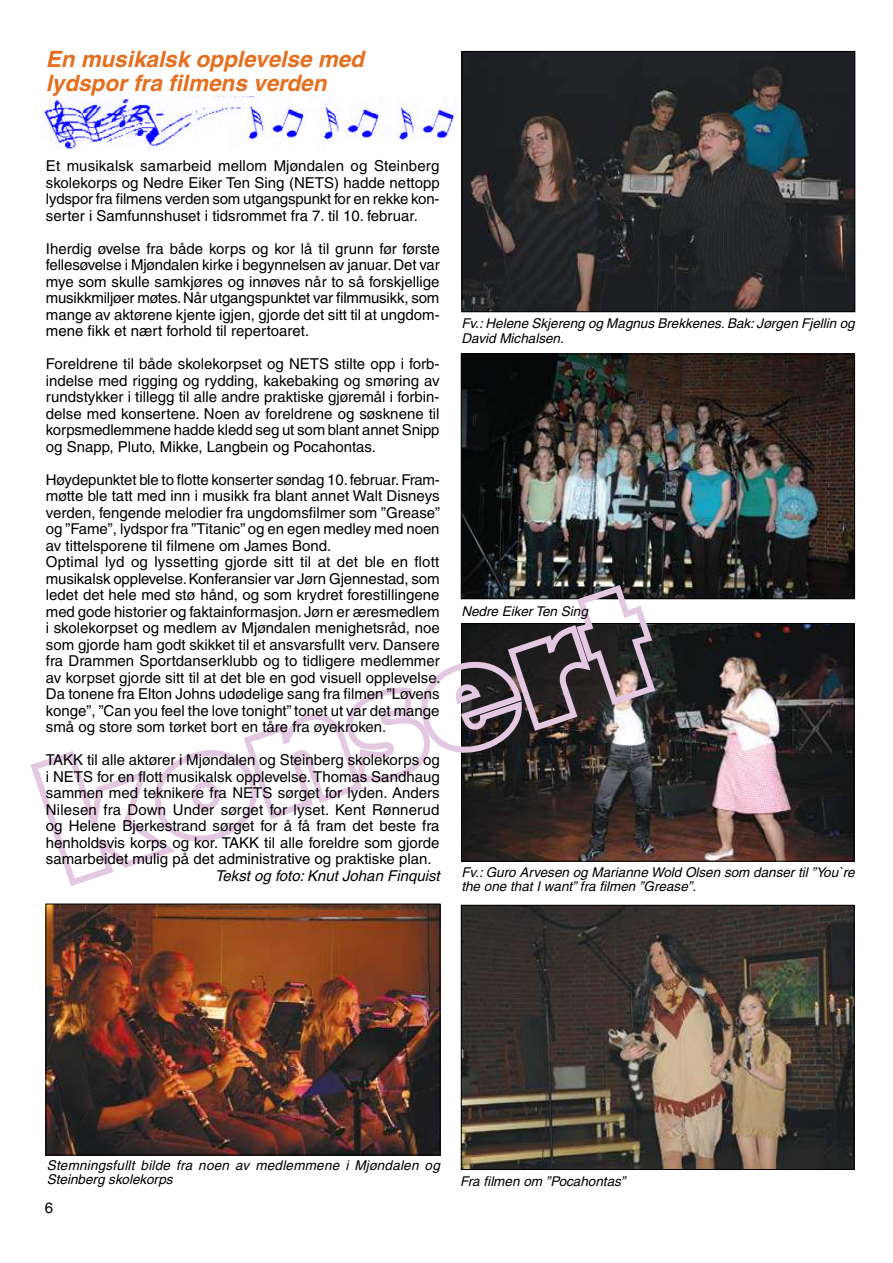
<style>
.page{position:relative;width:893px;height:1263px;background:#fff}
.page>*{position:absolute;margin:0;border:0;box-sizing:border-box;transform-origin:0 0}
.t1{font:italic 700 22.5px/24px "Helvetica LT";color:#e66e1f}
.t2{font:15px/16.5px "Helvetica LT";color:#000;text-align:justify}
.t3{font:italic 15px "Helvetica LT";color:#000}
.t4{font:italic 13.5px/14.2px "Helvetica LT";color:#000}
</style>
<div class="page">
<img style="left:464px;top:53px;width:389px;height:257px">
<div style="left:462px;top:51px;width:393px;height:261px;border:1px solid #000"></div>
<img style="left:463px;top:356px;width:390px;height:241px">
<div style="left:461px;top:354px;width:394px;height:245px;border:1px solid #000"></div>
<img style="left:659px;top:625px;width:193px;height:234px">
<img style="left:463px;top:907px;width:389px;height:261px">
<div style="left:461px;top:905px;width:393px;height:265px;border:1px solid #000"></div>
<img style="left:48px;top:906px;width:390px;height:247px">
<div style="left:46px;top:904px;width:394px;height:251px;border:1px solid #000"></div>
<svg style="left:30px;top:581px;width:629px;height:305px"></svg>
<img style="left:43px;top:97px;width:411px;height:52px">
<h1 class="t1" style="left:46px;top:47px;width:320px">En musikalsk opplevelse med lydspor fra filmens verden</h1>
<p class="t2" style="left:46px;top:158px;width:395px">Et musikalsk samarbeid mellom Mjøndalen og Steinberg skolekorps og Nedre Eiker Ten Sing (NETS) hadde nettopp lydspor fra filmens verden som utgangspunkt for en rekke kon&shy;serter i Samfunnshuset i tidsrommet fra 7. til 10. februar.</p>
<p class="t2" style="left:46px;top:240px;width:395px">Iherdig øvelse fra både korps og kor lå til grunn før første fellesøvelse i Mjøndalen kirke i begynnelsen av januar. Det var mye som skulle samkjøres og innøves når to så forskjellige musikkmiljøer møtes. Når utgangspunktet var filmmusikk, som mange av aktørene kjente igjen, gjorde det sitt til at ungdom&shy;mene fikk et nært forhold til repertoaret.</p>
<p class="t2" style="left:46px;top:356px;width:395px">Foreldrene til både skolekorpset og NETS stilte opp i forb&shy;indelse med rigging og rydding, kakebaking og smøring av rundstykker i tillegg til alle andre praktiske gjøremål i forbin&shy;delse med konsertene. Noen av foreldrene og søsknene til korpsmedlemmene hadde kledd seg ut som blant annet Snipp og Snapp, Pluto, Mikke, Langbein og Pocahontas.</p>
<p class="t2" style="left:46px;top:471px;width:396px;text-align:left">Høydepunktet ble to flotte konserter søndag 10. februar. Fram&shy;møtte ble tatt med inn i musikk fra blant annet Walt Disneys verden, fengende melodier fra ungdomsfilmer som ”Grease” og ”Fame”, lydspor fra ”Titanic” og en egen medley med noen av tittelsporene til filmene om James Bond.<br>Optimal lyd og lyssetting gjorde sitt til at det ble en flott musikalsk opplevelse. Konferansier var Jørn Gjennestad, som ledet det hele med stø hånd, og som krydret forestillingene med gode historier og faktainformasjon. Jørn er æresmedlem i skolekorpset og medlem av Mjøndalen menighetsråd, noe som gjorde ham godt skikket til et ansvarsfullt verv. Dansere fra Drammen Sportdanserklubb og to tidligere medlemmer av korpset gjorde sitt til at det ble en god visuell opplevelse.<br>Da tonene fra Elton Johns udødelige sang fra filmen ”Løvens konge”, ”Can you feel the love tonight” tonet ut var det mange små og store som tørket bort en tåre fra øyekroken.</p>
<p class="t2" style="left:46px;top:752px;width:395px">TAKK til alle aktører i Mjøndalen og Steinberg skolekorps og i NETS for en flott musikalsk opplevelse. Thomas Sandhaug sammen med teknikere fra NETS sørget for lyden. Anders Nilesen fra Down Under sørget for lyset. Kent Rønnerud og Helene Bjerkestrand sørget for å få fram det beste fra henholdsvis korps og kor. TAKK til alle foreldre som gjorde samarbeidet mulig på det administrative og praktiske plan.</p>
<p class="t3" style="left:215px;top:867px;width:226px">Tekst og foto: Knut Johan Finquist</p>
<p class="t4" style="left:461px;top:316px;width:395px">Fv.: Helene Skjereng og Magnus Brekkenes. Bak: Jørgen Fjellin og<br>David Michalsen.</p>
<p class="t4" style="left:461px;top:604px;width:128px">Nedre Eiker Ten Sing</p>
<p class="t4" style="left:461px;top:865px;width:395px">Fv.: Guro Arvesen og Marianne Wold Olsen som danser til ”You`re the one that I want” fra filmen ”Grease”.</p>
<p class="t4" style="left:47px;top:1158px;width:395px">Stemningsfullt bilde fra noen av medlemmene i Mjøndalen og<br>Steinberg skolekorps</p>
<p class="t2" style="left:45px;top:1199px;width:10px">6</p>
<p class="t4" style="left:460px;top:1174px;width:167px">Fra filmen om ”Pocahontas”</p>
</div>
